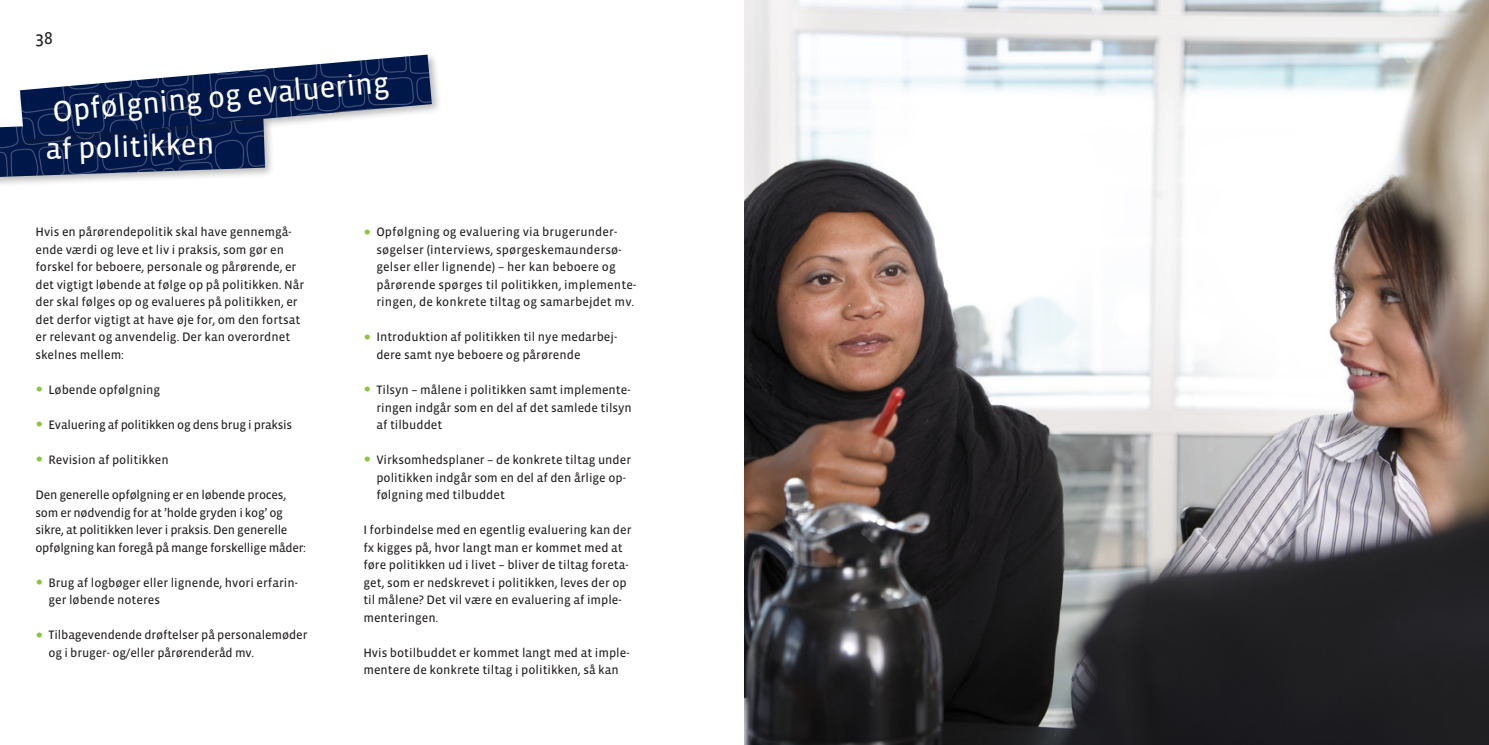
<style>
.page{position:relative;width:1489px;height:745px;background:#fff}
.page>*{position:absolute;margin:0;border:0;box-sizing:border-box;transform-origin:0 0}
.t1{font:30px "Vista Sans Reg";color:#fff}
.t2{font:17.5px "Vista Sans Reg";color:#231f20}
.t3{font:12.5px/17.5px "Vista Sans Reg";color:#231f20}
.t4{font:12.5px/17.5px "Vista Sans Reg";letter-spacing:-.02em;color:#231f20}
.s1{font-family:"Georgia";font-size:20px;color:#8bc63e}
</style>
<div class="page">
<div style="left:0;top:115px;width:275px;height:72px;background:#231f20;opacity:.3"></div>
<div style="left:17px;top:52px;width:425px;height:98px;background:#231f20;opacity:.3"></div>
<svg style="left:0;top:55px;width:432px;height:122px"></svg>
<img style="left:744px;top:0;width:744px;height:744px">
<h2 class="t2" style="left:35px;top:29px;width:19px">38</h2>
<p class="t1" style="left:51px;top:96px;width:339px;rotate:-5deg">Opfølgning og evaluering</p>
<p class="t1" style="left:45px;top:134px;width:170px;rotate:-2deg">af politikken</p>
<p class="t3" style="left:35px;top:223px;width:270px">Hvis en pårørendepolitik skal have gennemgå&shy;ende værdi og leve et liv i praksis, som gør en forskel for beboere, personale og pårørende, er det vigtigt løbende at følge op på politikken. Når der skal følges op og evalueres på politikken, er det derfor vigtigt at have øje for, om den fortsat er relevant og anvendelig. Der kan overordnet skelnes mellem:</p>
<p class="t3" style="left:35px;top:381px;width:126px"><span class="s1">•</span> Løbende opfølgning</p>
<p class="t4" style="left:35px;top:416px;width:258px"><span class="s1">•</span> Evaluering af politikken og dens brug i praksis</p>
<p class="t3" style="left:35px;top:451px;width:135px"><span class="s1">•</span> Revision af politikken</p>
<p class="t4" style="left:35px;top:486px;width:272px">Den generelle opfølgning er en løbende proces, som er nødvendig for at ’holde gryden i kog’ og sikre, at politikken lever i praksis. Den generelle opfølgning kan foregå på mange forskellige måder:</p>
<p class="t3" style="left:48px;top:573px;width:251px;text-indent:-13px"><span class="s1">•</span> Brug af logbøger eller lignende, hvori erfarin&shy;ger løbende noteres</p>
<p class="t3" style="left:48px;top:626px;width:260px;text-indent:-13px"><span class="s1">•</span> Tilbagevendende drøftelser på personalemøder og i bruger- og/eller pårørenderåd mv.</p>
<p class="t3" style="left:376px;top:223px;width:261px;text-indent:-13px"><span class="s1">•</span> Opfølgning og evaluering via brugerunder&shy;søgelser (interviews, spørgeskemaundersø&shy;gelser eller lignende) – her kan beboere og pårørende spørges til politikken, implemente&shy;ringen, de konkrete tiltag og samarbejdet mv.</p>
<p class="t3" style="left:376px;top:328px;width:242px;text-indent:-13px"><span class="s1">•</span> Introduktion af politikken til nye medarbej&shy;dere samt nye beboere og pårørende</p>
<p class="t3" style="left:376px;top:381px;width:257px;text-align:justify;text-indent:-13px"><span class="s1">•</span> Tilsyn – målene i politikken samt implemente&shy;ringen indgår som en del af det samlede tilsyn af tilbuddet</p>
<p class="t3" style="left:376px;top:451px;width:256px;text-indent:-13px"><span class="s1">•</span> Virksomhedsplaner – de konkrete tiltag under politikken indgår som en del af den årlige op&shy;følgning med tilbuddet</p>
<p class="t3" style="left:363px;top:521px;width:270px">I forbindelse med en egentlig evaluering kan der fx kigges på, hvor langt man er kommet med at føre politikken ud i livet – bliver de tiltag foreta&shy;get, som er nedskrevet i politikken, leves der op til målene? Det vil være en evaluering af imple&shy;menteringen.</p>
<p class="t3" style="left:363px;top:643px;width:267px">Hvis botilbuddet er kommet langt med at imple&shy;mentere de konkrete tiltag i politikken, så kan</p>
</div>
